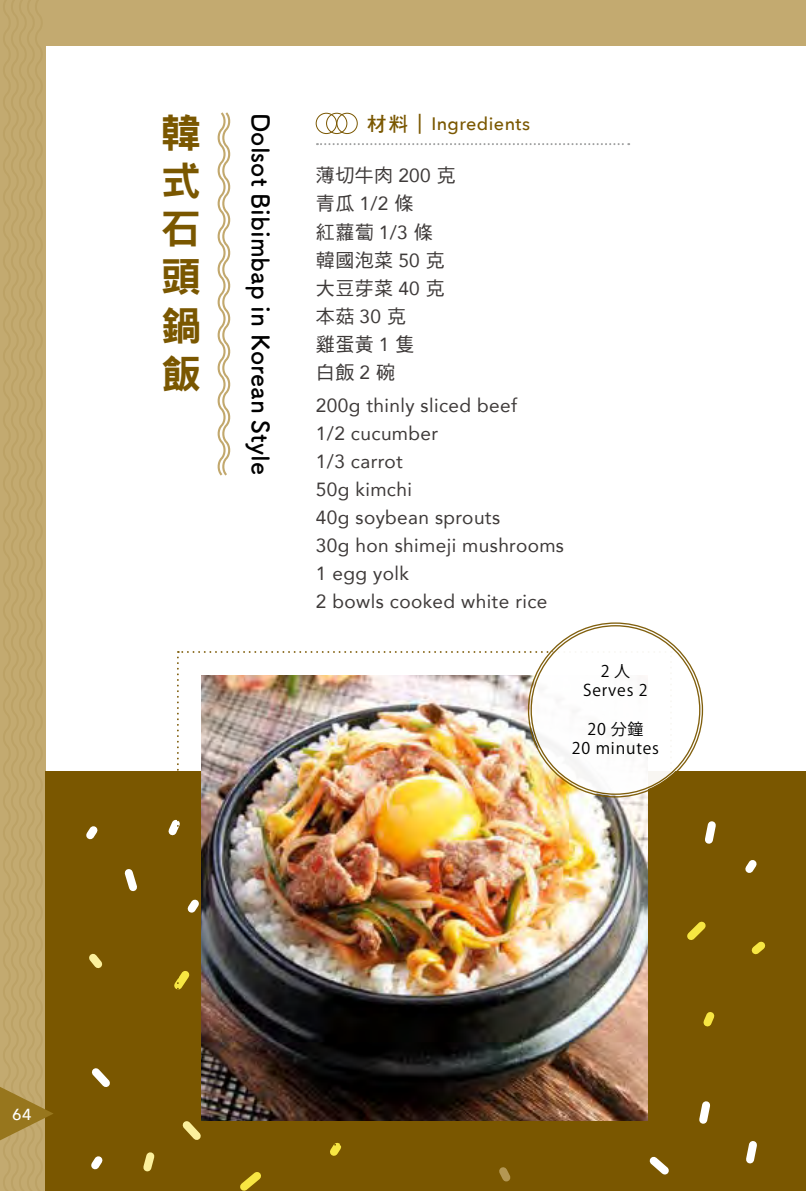
<style>
.page{position:relative;width:806px;height:1191px;background:#fff}
.page>*{position:absolute;margin:0;border:0;box-sizing:border-box;transform-origin:0 0}
.t1{font:40px/48px "DF Hei HK W9";color:#7a5700;text-align:justify}
.t2{font:700 24px "Tsuku A Rd Gothic";color:#000}
.t3{font:19px/28px "Avenir";letter-spacing:.02em;color:#3e3a39}
.t4{font:19px/28px "DF Hei HK W5";letter-spacing:.02em;color:#3e3a39}
.t5{font:500 18px "Avenir Next";letter-spacing:.025em;color:#7a5700}
.t6{font:16px/19.2px "Koz Go Pr 6 N";letter-spacing:.05em;color:#000;text-align:center}
.t7{font:500 16px "Avenir Next";color:#fff}
.s1{font-family:"DF Hei HK W7";font-weight:400;font-size:20px}
.s2{font-family:"Avenir"}
</style>
<div class="page">
<div style="left:0;top:0;width:805px;height:45px;background:#c3aa70"></div>
<hr style="left:805px;top:0;width:1px;height:45px;background:#c3aa70">
<hr style="left:805px;top:1145px;width:1px;height:46px;background:#c3aa70">
<div style="left:45px;top:771px;width:760px;height:420px;background:#7a5700"></div>
<svg style="left:751px;top:941px;width:15px;height:14px"></svg>
<svg style="left:746px;top:1141px;width:11px;height:23px"></svg>
<svg style="left:745px;top:860px;width:12px;height:13px"></svg>
<svg style="left:0;top:45px;width:54px;height:1146px;background:#c0a86f"></svg>
<svg style="left:86px;top:651px;width:630px;height:540px"></svg>
<img style="left:202px;top:676px;width:444px;height:444px">
<div style="left:529px;top:624px;width:171px;height:171px;background:#fff;border-radius:50%"></div>
<svg style="left:217px;top:112px;width:14px;height:364px"></svg>
<svg style="left:317px;top:143px;width:312px;height:2px"></svg>
<div style="left:316px;top:113px;width:20px;height:21px;border:1px solid #7a5700;border-radius:50%"></div>
<div style="left:326px;top:113px;width:21px;height:21px;border:1px solid #7a5700;border-radius:50%"></div>
<div style="left:336px;top:113px;width:21px;height:21px;border:1px solid #7a5700;border-radius:50%"></div>
<h1 class="t1" style="left:161px;top:108px;width:40px">韓式石頭鍋飯</h1>
<p class="t2" style="left:279px;top:113px;width:363px;rotate:90deg">Dolsot Bibimbap in Korean Style</p>
<p class="t5" style="left:367px;top:108px;width:164px"><span class="s1">材料 |</span> Ingredients</p>
<p class="t4" style="left:316px;top:161px;width:141px">薄切牛肉 <span class="s2">200</span> 克青瓜 <span class="s2">1/2</span> 條<br>紅蘿蔔 <span class="s2">1/3</span> 條韓國泡菜 <span class="s2">50</span> 克大豆芽菜 <span class="s2">40</span> 克本菇 <span class="s2">30</span> 克<br>雞蛋黃 <span class="s2">1</span> 隻<br>白飯 <span class="s2">2</span> 碗</p>
<p class="t3" style="left:316px;top:391px;width:249px">200g thinly sliced beef<br>1/2 cucumber<br>1/3 carrot<br>50g kimchi<br>40g soybean sprouts<br>30g hon shimeji mushrooms<br>1 egg yolk<br>2 bowls cooked white rice</p>
<p class="t6" style="left:583px;top:662px;width:66px">2 人<br>Serves 2</p>
<p class="t6" style="left:571px;top:719px;width:89px">20 分鐘<br>20 minutes</p>
<p class="t7" style="left:12px;top:1100px;width:21px">64</p>
</div>
